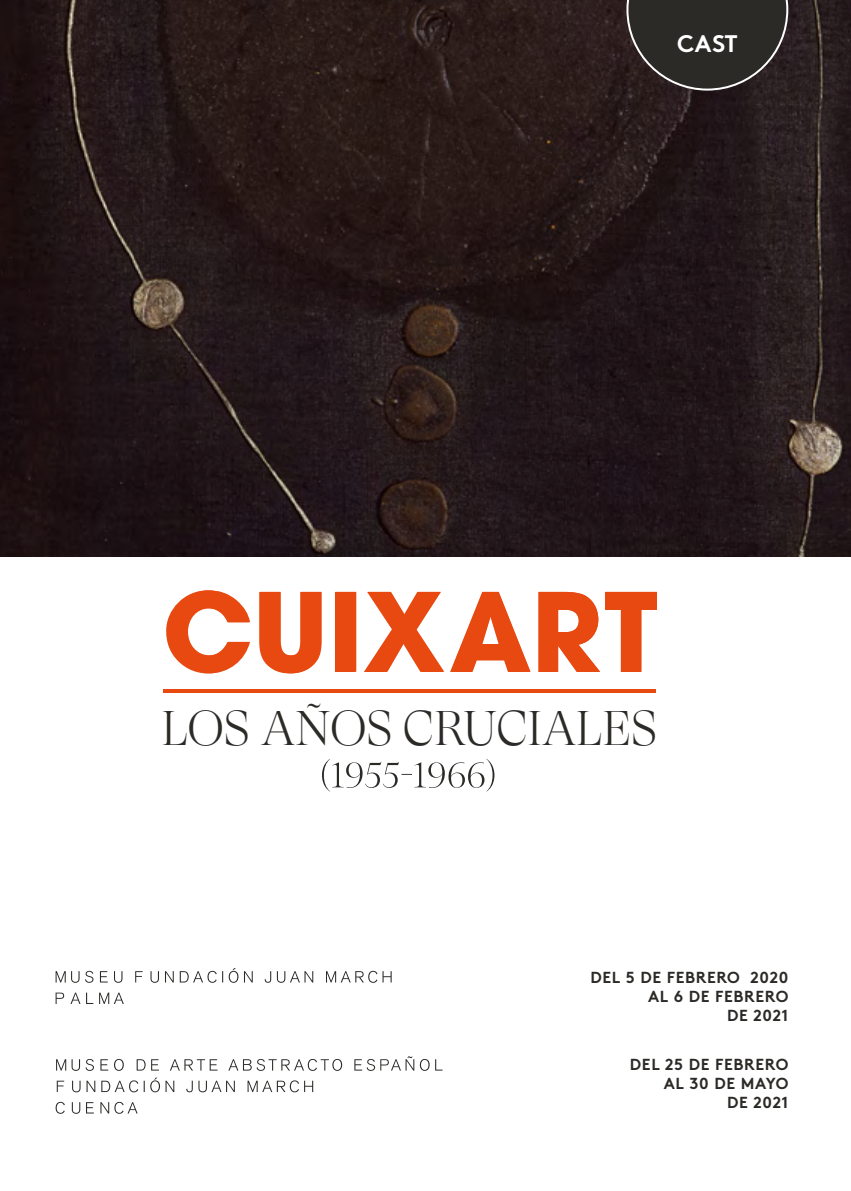
<style>
.page{position:relative;width:851px;height:1191px;background:#fff}
.page>*{position:absolute;margin:0;border:0;box-sizing:border-box;transform-origin:0 0}
.t1{font:300 48.6px "GT Super Display";color:#2c2a27}
.t2{font:700 24px "Brown Pro";color:#fff}
.t3{font:700 16px/19.2px "Brown Pro";letter-spacing:.04em;color:#2c2a27;text-align:right}
</style>
<div class="page">
<svg style="left:166px;top:590px;width:491px;height:83px;fill:#e84a12"></svg>
<hr style="left:164px;top:689px;width:492px;height:3px;background:#e84910">
<img style="left:0;top:0;width:850px;height:556px">
<svg style="left:626px;top:0;width:162px;height:91px;background:#322e2c"></svg>
<svg style="left:56px;top:992px;width:68px;height:12px"></svg>
<svg style="left:56px;top:968px;width:335px;height:14px"></svg>
<svg style="left:56px;top:1101px;width:82px;height:12px"></svg>
<svg style="left:56px;top:1056px;width:386px;height:14px"></svg>
<svg style="left:57px;top:1077px;width:256px;height:15px"></svg>
<svg style="left:322px;top:758px;width:172px;height:33px"></svg>
<h2 class="t2" style="left:677px;top:24px;width:62px">CAST</h2>
<h1 class="t1" style="left:162px;top:702px;width:496px">LOS AÑOS CRUCIALES</h1>
<p class="t3" style="left:590px;top:966px;width:199px">DEL 5 DE FEBRERO 2020<br>AL 6 DE FEBRERO<br>DE 2021</p>
<p class="t3" style="left:630px;top:1053px;width:160px">DEL 25 DE FEBRERO<br>AL 30 DE MAYO<br>DE 2021</p>
</div>
